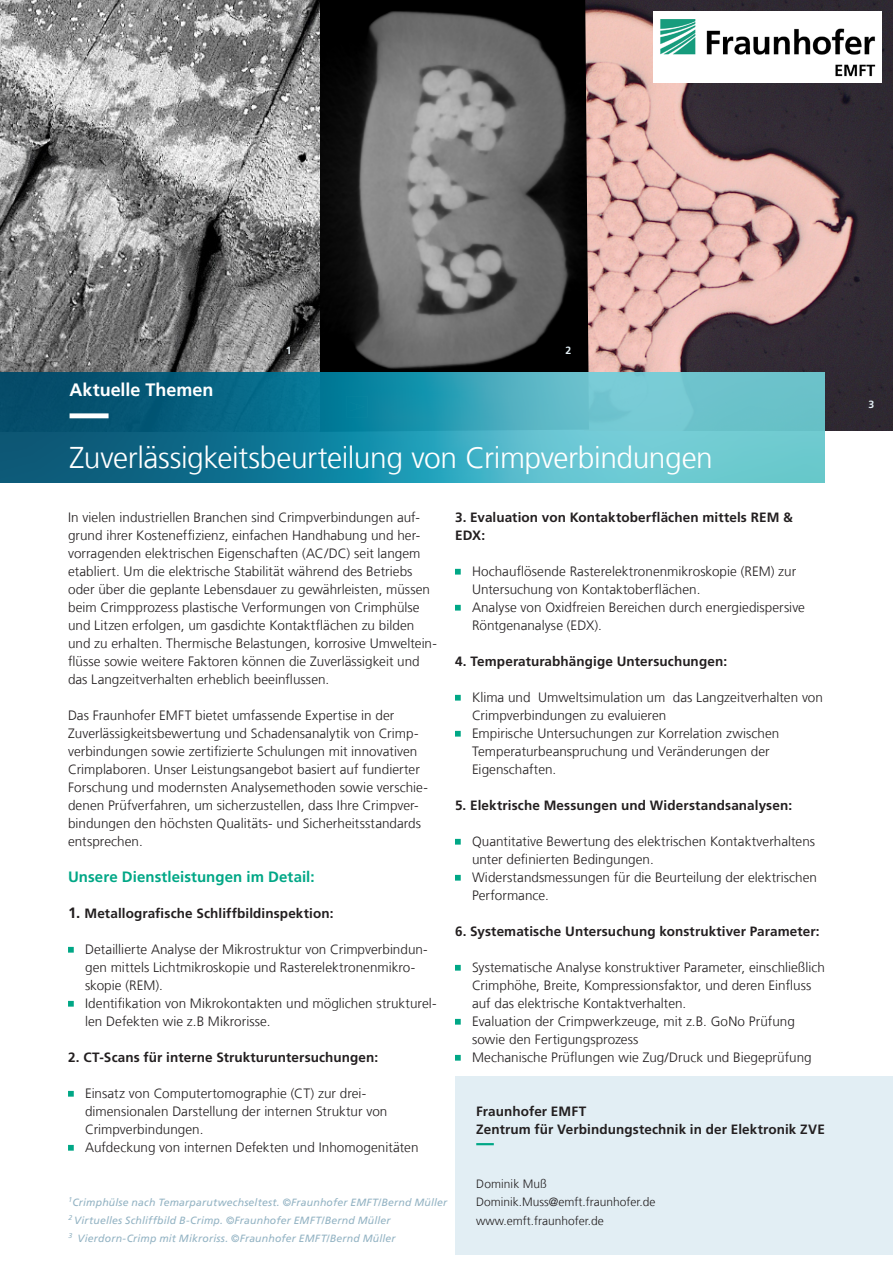
<style>
.page{position:relative;width:893px;height:1263px;background:#fff}
.page>*{position:absolute;margin:0;border:0;box-sizing:border-box;transform-origin:0 0}
.Ueberschrift_20_24_weiss{font:300 30px "Frutiger LT Com";letter-spacing:-.015em;color:#fff}
.Sub_Ueberschrift_12_15_6_weiss_bold_Lini{font:700 18px "Frutiger LT Com";color:#fff}
.Fliesstext_9_12_5_schwarz{font:700 15px "Frutiger LT Com";letter-spacing:.005em;color:#00a786}
.Aufzaehlung_9_12_5_schwarz{font:300 13.5px/18px "Frutiger LT Com";letter-spacing:.005em;color:#231f20}
.Fliesstext_9_12_5_schwarz-2{font:300 13.5px/18px "Frutiger LT Com";letter-spacing:.005em;color:#231f20}
.Fliesstext_9_12_5_schwarz-3{font:700 13.5px/18px "Frutiger LT Com";letter-spacing:.01em;color:#231f20}
.Infokasten_klein_Ueberschrift_9_12_5_sch{font:700 13.5px/18px "Frutiger LT Com";letter-spacing:.01em;color:#231f20}
.Infokasten_klein_Fliesstext_8_12_5_schwa{font:300 12px "Frutiger LT Com";color:#231f20}
.Bildtext_Marginal_8_12_5_grey{font:italic 10.5px "Frutiger LT Com";letter-spacing:.02em;color:#93b3c3}
.Bildtext_Marginal_8_12_5_grey-2{font:700 10.5px "Frutiger LT Com";color:#e2eef4}
.s1{font-size:15px}
</style>
<div class="page">
<img style="left:589px;top:0;width:304px;height:430px">
<img style="left:320px;top:0;width:269px;height:372px">
<img style="left:0;top:0;width:320px;height:372px">
<svg style="left:0;top:372px;width:825px;height:111px;background:#3393a9"></svg>
<svg style="left:68px;top:947px;width:6px;height:6px"></svg>
<svg style="left:68px;top:1001px;width:6px;height:6px"></svg>
<svg style="left:68px;top:1091px;width:6px;height:6px"></svg>
<svg style="left:68px;top:1145px;width:6px;height:6px"></svg>
<svg style="left:455px;top:569px;width:6px;height:6px"></svg>
<svg style="left:455px;top:605px;width:6px;height:6px"></svg>
<svg style="left:455px;top:695px;width:6px;height:6px"></svg>
<svg style="left:455px;top:731px;width:6px;height:6px"></svg>
<svg style="left:455px;top:839px;width:6px;height:6px"></svg>
<svg style="left:455px;top:875px;width:6px;height:6px"></svg>
<svg style="left:455px;top:965px;width:6px;height:6px"></svg>
<svg style="left:455px;top:1019px;width:6px;height:6px"></svg>
<svg style="left:455px;top:1055px;width:6px;height:6px"></svg>
<svg style="left:70px;top:413px;width:711px;height:5px;background:#3e9baf"></svg>
<img style="left:654px;top:12px;width:227px;height:70px">
<div style="left:455px;top:1076px;width:438px;height:178px;background:#e2eef4"></div>
<svg style="left:476px;top:1143px;width:18px;height:2px"></svg>
<p class="Sub_Ueberschrift_12_15_6_weiss_bold_Lini" style="left:70px;top:379px;width:145px">Aktuelle Themen</p>
<p class="Bildtext_Marginal_8_12_5_grey-2" style="left:286px;top:344px;width:7px">1</p>
<p class="Bildtext_Marginal_8_12_5_grey-2" style="left:566px;top:344px;width:7px">2</p>
<p class="Ueberschrift_20_24_weiss" style="left:70px;top:440px;width:645px">Zuverlässigkeitsbeurteilung von Crimpverbindungen</p>
<p class="Fliesstext_9_12_5_schwarz-2" style="left:68px;top:508px;width:370px">In vielen industriellen Branchen sind Crimpverbindungen auf&shy;grund ihrer Kosteneffizienz, einfachen Handhabung und her&shy;vorragenden elektrischen Eigenschaften (AC/DC) seit langem etabliert. Um die elektrische Stabilität während des Betriebs oder über die geplante Lebensdauer zu gewährleisten, müssen beim Crimpprozess plastische Verformungen von Crimphülse und Litzen erfolgen, um gasdichte Kontaktflächen zu bilden und zu erhalten. Thermische Belastungen, korrosive Umweltein&shy;flüsse sowie weitere Faktoren können die Zuverlässigkeit und das Langzeitverhalten erheblich beeinflussen.</p>
<p class="Fliesstext_9_12_5_schwarz-2" style="left:68px;top:706px;width:361px">Das Fraunhofer EMFT bietet umfassende Expertise in der Zuverlässigkeitsbewertung und Schadensanalytik von Crimp&shy;verbindungen sowie zertifizierte Schulungen mit innovativen Crimplaboren. Unser Leistungsangebot basiert auf fundierter Forschung und modernsten Analysemethoden sowie verschie&shy;denen Prüfverfahren, um sicherzustellen, dass Ihre Crimpver&shy;bindungen den höchsten Qualitäts- und Sicherheitsstandards entsprechen.</p>
<p class="Fliesstext_9_12_5_schwarz" style="left:68px;top:868px;width:248px">Unsere Dienstleistungen im Detail:</p>
<p class="Fliesstext_9_12_5_schwarz-3" style="left:68px;top:904px;width:267px"><span class="s1">1.</span> Metallografische Schliffbildinspektion:</p>
<p class="Aufzaehlung_9_12_5_schwarz" style="left:85px;top:940px;width:344px">Detaillierte Analyse der Mikrostruktur von Crimpverbindun&shy;gen mittels Lichtmikroskopie und Rasterelektronenmikro&shy;skopie (REM).</p>
<p class="Aufzaehlung_9_12_5_schwarz" style="left:85px;top:994px;width:353px">Identifikation von Mikrokontakten und möglichen strukturel&shy;len Defekten wie z.B Mikrorisse.</p>
<p class="Fliesstext_9_12_5_schwarz-3" style="left:68px;top:1048px;width:312px">2. CT-Scans für interne Strukturuntersuchungen:</p>
<p class="Aufzaehlung_9_12_5_schwarz" style="left:85px;top:1084px;width:304px">Einsatz von Computertomographie (CT) zur drei&shy;dimensionalen Darstellung der internen Struktur von<br>Crimpverbindungen.</p>
<p class="Aufzaehlung_9_12_5_schwarz" style="left:85px;top:1138px;width:335px">Aufdeckung von internen Defekten und Inhomogenitäten</p>
<p class="Fliesstext_9_12_5_schwarz-3" style="left:455px;top:508px;width:340px">3. Evaluation von Kontaktoberflächen mittels REM &amp;<br>EDX:</p>
<p class="Aufzaehlung_9_12_5_schwarz" style="left:472px;top:562px;width:326px">Hochauflösende Rasterelektronenmikroskopie (REM) zur<br>Untersuchung von Kontaktoberflächen.</p>
<p class="Aufzaehlung_9_12_5_schwarz" style="left:472px;top:598px;width:335px">Analyse von Oxidfreien Bereichen durch energiedispersive<br>Röntgenanalyse (EDX).</p>
<p class="Fliesstext_9_12_5_schwarz-3" style="left:455px;top:652px;width:274px">4. Temperaturabhängige Untersuchungen:</p>
<p class="Aufzaehlung_9_12_5_schwarz" style="left:472px;top:688px;width:353px">Klima und Umweltsimulation um das Langzeitverhalten von<br>Crimpverbindungen zu evaluieren</p>
<p class="Aufzaehlung_9_12_5_schwarz" style="left:472px;top:724px;width:309px">Empirische Untersuchungen zur Korrelation zwischen<br>Temperaturbeanspruchung und Veränderungen der<br>Eigenschaften.</p>
<p class="Fliesstext_9_12_5_schwarz-3" style="left:455px;top:796px;width:339px">5. Elektrische Messungen und Widerstandsanalysen:</p>
<p class="Aufzaehlung_9_12_5_schwarz" style="left:472px;top:832px;width:345px">Quantitative Bewertung des elektrischen Kontaktverhaltens unter definierten Bedingungen.</p>
<p class="Aufzaehlung_9_12_5_schwarz" style="left:472px;top:868px;width:347px">Widerstandsmessungen für die Beurteilung der elektrischen<br>Performance.</p>
<p class="Fliesstext_9_12_5_schwarz-3" style="left:455px;top:922px;width:366px">6. Systematische Untersuchung konstruktiver Parameter:</p>
<p class="Aufzaehlung_9_12_5_schwarz" style="left:472px;top:958px;width:354px">Systematische Analyse konstruktiver Parameter, einschließlich<br>Crimphöhe, Breite, Kompressionsfaktor, und deren Einfluss auf das elektrische Kontaktverhalten.</p>
<p class="Aufzaehlung_9_12_5_schwarz" style="left:472px;top:1012px;width:324px">Evaluation der Crimpwerkzeuge, mit z.B. GoNo Prüfung sowie den Fertigungsprozess</p>
<p class="Aufzaehlung_9_12_5_schwarz" style="left:472px;top:1048px;width:341px">Mechanische Prüflungen wie Zug/Druck und Biegeprüfung</p>
<p class="Infokasten_klein_Ueberschrift_9_12_5_sch" style="left:476px;top:1102px;width:350px">Fraunhofer EMFT<br>Zentrum für Verbindungstechnik in der Elektronik ZVE</p>
<p class="Bildtext_Marginal_8_12_5_grey" style="left:68px;top:1196px;width:380px"><sup>1</sup>Crimphülse nach Temarparutwechseltest. ©Fraunhofer EMFT/Bernd Müller</p>
<p class="Bildtext_Marginal_8_12_5_grey" style="left:68px;top:1214px;width:324px"><sup>2</sup> Virtuelles Schliffbild B-Crimp. ©Fraunhofer EMFT/Bernd Müller</p>
<p class="Bildtext_Marginal_8_12_5_grey" style="left:68px;top:1232px;width:329px"><sup>3</sup> Vierdorn-Crimp mit Mikroriss. ©Fraunhofer EMFT/Bernd Müller</p>
<p class="Infokasten_klein_Fliesstext_8_12_5_schwa" style="left:476px;top:1177px;width:72px">Dominik Muß</p>
<p class="Infokasten_klein_Fliesstext_8_12_5_schwa" style="left:476px;top:1195px;width:181px">Dominik.Muss@emft.fraunhofer.de</p>
<p class="Infokasten_klein_Fliesstext_8_12_5_schwa" style="left:476px;top:1214px;width:129px">www.emft.fraunhofer.de</p>
<p class="Bildtext_Marginal_8_12_5_grey-2" style="left:868px;top:398px;width:7px">3</p>
</div>
